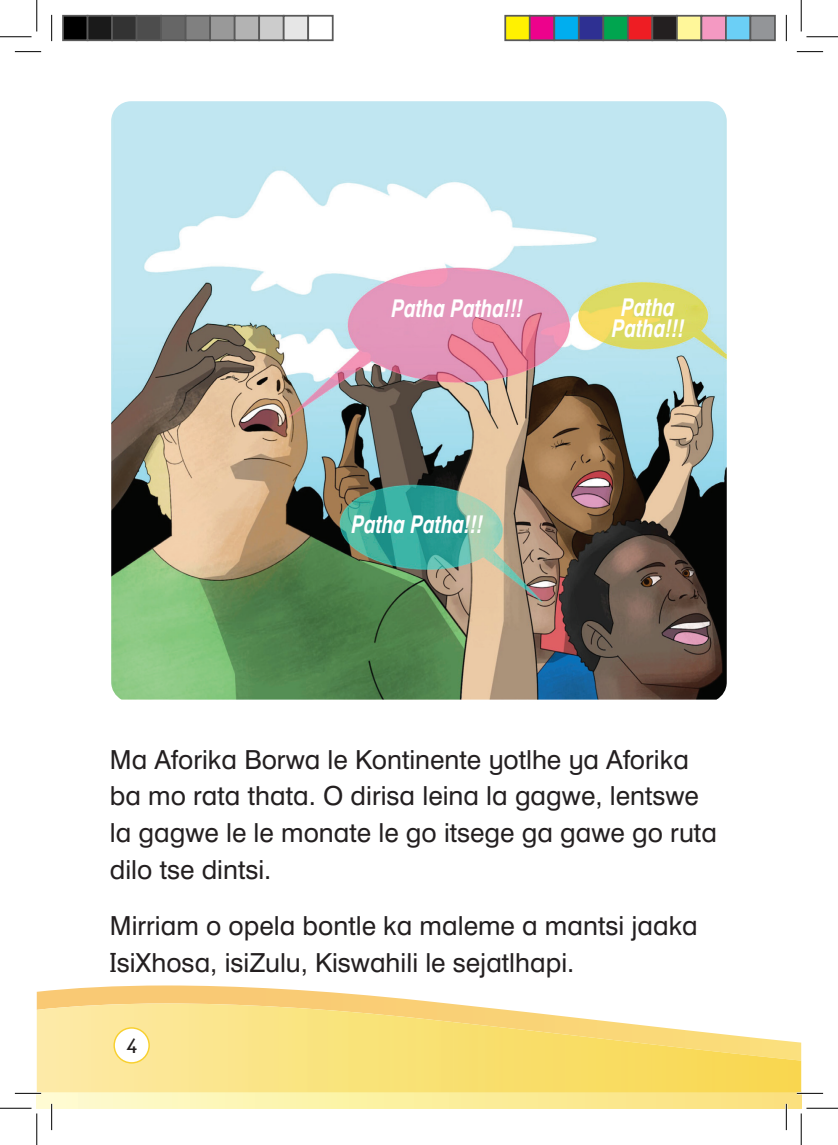
<style>
.page{position:relative;width:838px;height:1145px;background:#fff}
.page>*{position:absolute;margin:0;border:0;box-sizing:border-box;transform-origin:0 0}
.t1{font:26.25px/36.8px "Swis Forall";color:#231f20}
.t2{font:italic 700 24.5px/21px "Swis Forall";color:#fff;text-align:center;scale:.78 1}
.t3{font:19.25px "Junpre";color:#231f20}
</style>
<div class="page">
<svg style="left:37px;top:985px;width:406px;height:18px"></svg>
<div style="left:37px;top:1092px;width:764px;height:16px;background:linear-gradient(to right,#fefdcd,#fae178)"></div>
<img style="left:37px;top:1003px;width:764px;height:89px">
<div style="left:114px;top:1028px;width:35px;height:35px;background:#fff;border-radius:50%"></div>
<div style="left:113px;top:1027px;width:37px;height:37px;border:1px solid #f8d02e;border-radius:50%"></div>
<img style="left:111px;top:101px;width:615px;height:599px">
<hr style="left:15px;top:1092px;width:26px;height:2px;background:#fff">
<hr style="left:796px;top:1092px;width:27px;height:2px;background:#fff">
<hr style="left:51px;top:1104px;width:2px;height:26px;background:#fff">
<hr style="left:785px;top:1104px;width:2px;height:26px;background:#fff">
<svg style="left:15px;top:51px;width:26px;height:1px"></svg>
<svg style="left:796px;top:51px;width:27px;height:1px"></svg>
<svg style="left:15px;top:1093px;width:26px;height:1px"></svg>
<svg style="left:796px;top:1093px;width:27px;height:1px"></svg>
<svg style="left:51px;top:15px;width:1px;height:26px"></svg>
<svg style="left:51px;top:1104px;width:1px;height:26px"></svg>
<svg style="left:786px;top:15px;width:1px;height:26px"></svg>
<svg style="left:786px;top:1104px;width:1px;height:26px"></svg>
<hr style="left:0;top:36px;width:32px;height:1px;background:#000">
<hr style="left:806px;top:36px;width:31px;height:1px;background:#000">
<hr style="left:0;top:1108px;width:32px;height:1px;background:#000">
<hr style="left:806px;top:1108px;width:31px;height:1px;background:#000">
<hr style="left:36px;top:0;width:1px;height:31px;background:#000">
<hr style="left:36px;top:1113px;width:1px;height:32px;background:#000">
<hr style="left:800px;top:0;width:1px;height:31px;background:#000">
<hr style="left:800px;top:1113px;width:1px;height:32px;background:#000">
<div style="left:63px;top:16px;width:25px;height:24px;background:#000"></div>
<div style="left:62px;top:15px;width:26px;height:26px;border:2px solid #595959"></div>
<div style="left:88px;top:16px;width:24px;height:24px;background:#1a1a1a"></div>
<div style="left:87px;top:15px;width:26px;height:26px;border:2px solid #595959"></div>
<div style="left:112px;top:16px;width:25px;height:24px;background:#333"></div>
<div style="left:111px;top:15px;width:26px;height:26px;border:2px solid #595959"></div>
<div style="left:137px;top:16px;width:24px;height:24px;background:#4d4d4d"></div>
<div style="left:136px;top:15px;width:26px;height:26px;border:2px solid #595959"></div>
<div style="left:161px;top:16px;width:25px;height:24px;background:#666"></div>
<div style="left:160px;top:15px;width:26px;height:26px;border:2px solid #595959"></div>
<div style="left:186px;top:16px;width:24px;height:24px;background:#808080"></div>
<div style="left:185px;top:15px;width:26px;height:26px;border:2px solid #595959"></div>
<div style="left:210px;top:16px;width:25px;height:24px;background:#999"></div>
<div style="left:209px;top:15px;width:26px;height:26px;border:2px solid #595959"></div>
<div style="left:235px;top:16px;width:24px;height:24px;background:#b3b3b3"></div>
<div style="left:234px;top:15px;width:26px;height:26px;border:2px solid #595959"></div>
<div style="left:259px;top:16px;width:25px;height:24px;background:#ccc"></div>
<div style="left:258px;top:15px;width:26px;height:26px;border:2px solid #595959"></div>
<div style="left:284px;top:16px;width:24px;height:24px;background:#e6e6e6"></div>
<div style="left:283px;top:15px;width:26px;height:26px;border:2px solid #595959"></div>
<div style="left:307px;top:15px;width:26px;height:26px;border:2px solid #595959"></div>
<div style="left:505px;top:16px;width:24px;height:24px;background:#fff101"></div>
<div style="left:504px;top:15px;width:26px;height:26px;border:2px solid #595959"></div>
<div style="left:529px;top:16px;width:25px;height:24px;background:#ed028c"></div>
<div style="left:529px;top:15px;width:26px;height:26px;border:2px solid #595959"></div>
<div style="left:554px;top:16px;width:24px;height:24px;background:#00aeef"></div>
<div style="left:553px;top:15px;width:26px;height:26px;border:2px solid #595959"></div>
<div style="left:578px;top:16px;width:25px;height:24px;background:#2e3092"></div>
<div style="left:578px;top:15px;width:26px;height:26px;border:2px solid #595959"></div>
<div style="left:603px;top:16px;width:24px;height:24px;background:#00a54f"></div>
<div style="left:602px;top:15px;width:26px;height:26px;border:2px solid #595959"></div>
<div style="left:627px;top:16px;width:25px;height:24px;background:#ee1d23"></div>
<div style="left:627px;top:15px;width:26px;height:26px;border:2px solid #595959"></div>
<div style="left:652px;top:16px;width:24px;height:24px;background:#231f20"></div>
<div style="left:651px;top:15px;width:26px;height:26px;border:2px solid #595959"></div>
<div style="left:676px;top:16px;width:25px;height:24px;background:#fff79a"></div>
<div style="left:676px;top:15px;width:26px;height:26px;border:2px solid #595959"></div>
<div style="left:701px;top:16px;width:24px;height:24px;background:#f499c2"></div>
<div style="left:700px;top:15px;width:26px;height:26px;border:2px solid #595959"></div>
<div style="left:725px;top:16px;width:25px;height:24px;background:#6bcff6"></div>
<div style="left:725px;top:15px;width:26px;height:26px;border:2px solid #595959"></div>
<div style="left:750px;top:16px;width:24px;height:24px;background:#939598"></div>
<div style="left:749px;top:15px;width:26px;height:26px;border:2px solid #595959"></div>
<p class="t2" style="left:390px;top:298px;width:177px">Patha Patha!!!</p>
<p class="t2" style="left:350px;top:514px;width:177px">Patha Patha!!!</p>
<p class="t2" style="left:610px;top:296px;width:101px">Patha<br>Patha!!!</p>
<p class="t1" style="left:110px;top:743px;width:608px">Ma Aforika Borwa le Kontinente yotlhe ya Aforika ba mo rata thata. O dirisa leina la gagwe, lentswe la gagwe le le monate le go itsege ga gawe go ruta dilo tse dintsi.</p>
<p class="t1" style="left:110px;top:910px;width:589px">Mirriam o opela bontle ka maleme a mantsi jaaka<br>IsiXhosa, isiZulu, Kiswahili le sejatlhapi.</p>
<p class="t3" style="left:126px;top:1037px;width:13px">4</p>
</div>
